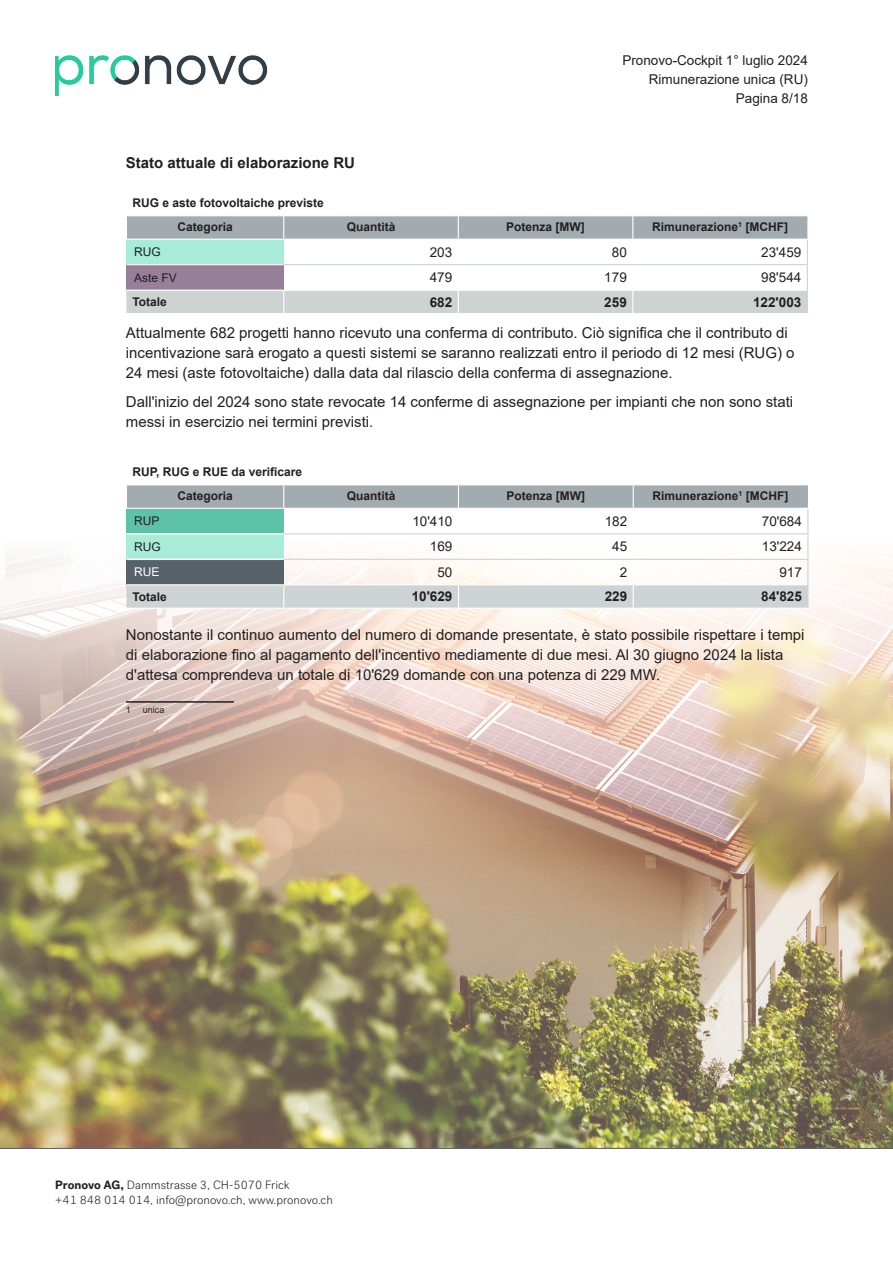
<style>
.page{position:relative;width:893px;height:1263px;background:#fff}
.page>*{position:absolute;margin:0;border:0;box-sizing:border-box;transform-origin:0 0}
.Fliesstext{font:15px/20.2px "Arial";color:#231f20}
.Untertitel_2{font:700 15px "Arial";color:#231f20}
.Tabellen_Zellen_9pt{font:13.5px/18.8px "Arial";color:#231f20;text-align:right}
.Tabellen_Zellen_9pt-2{font:700 13.5px "Arial";color:#231f20}
.Tabellen_Kopf{font:700 12px "Arial";color:#231f20}
.t1{font:300 12px/15px "Post Grotesk";color:#231f20}
.Tabellen_Kopf_links{font:700 12px "Arial";color:#231f20}
.Spalte_Kantone{font:12px "Arial";color:#231f20}
.Spalte_Kantone-2{font:700 12px "Arial";color:#231f20}
.Spalte_Kantone-3{font:12px "Arial";color:#fff}
.Fussnote{font:9px "Arial";color:#231f20}
.s1{font-weight:700}
</style>
<div class="page">
<img style="left:0;top:509px;width:893px;height:639px">
<svg style="left:126px;top:216px;width:682px;height:97px"></svg>
<hr style="left:126px;top:290px;width:158px;height:1px;background:#fff">
<hr style="left:126px;top:239px;width:157px;height:1px;background:#fff">
<hr style="left:126px;top:264px;width:158px;height:1px;background:#fff">
<hr style="left:126px;top:608px;width:158px;height:1px;background:#fff">
<hr style="left:284px;top:608px;width:174px;height:1px;background:#fff">
<hr style="left:458px;top:608px;width:175px;height:1px;background:#fff">
<hr style="left:633px;top:608px;width:175px;height:1px;background:#fff">
<svg style="left:126px;top:485px;width:682px;height:123px"></svg>
<hr style="left:126px;top:533px;width:158px;height:1px;background:#fff">
<hr style="left:126px;top:558px;width:158px;height:2px;background:#fff">
<hr style="left:126px;top:508px;width:158px;height:1px;background:#fff">
<hr style="left:126px;top:584px;width:158px;height:1px;background:#fff">
<hr style="left:284px;top:533px;width:174px;height:1px;background:#cdd2d2">
<hr style="left:126px;top:701px;width:108px;height:2px;background:#231f20">
<img style="left:55px;top:55px;width:213px;height:41px">
<p class="Tabellen_Zellen_9pt" style="left:622px;top:51px;width:187px">Pronovo-Cockpit 1° luglio 2024<br>Rimunerazione unica (RU)<br>Pagina 8/18</p>
<p class="Untertitel_2" style="left:126px;top:152px;width:231px">Stato attuale di elaborazione RU</p>
<p class="Tabellen_Kopf_links" style="left:132px;top:194px;width:193px">RUG e aste fotovoltaiche previste</p>
<p class="Tabellen_Kopf" style="left:177px;top:218px;width:57px">Categoria</p>
<p class="Tabellen_Kopf" style="left:347px;top:218px;width:50px">Quantità</p>
<p class="Tabellen_Kopf" style="left:506px;top:218px;width:80px">Potenza [MW]</p>
<p class="Tabellen_Kopf" style="left:652px;top:218px;width:137px">Rimunerazione<sup>1</sup> [MCHF]</p>
<p class="Spalte_Kantone" style="left:134px;top:244px;width:28px">RUG</p>
<p class="Tabellen_Zellen_9pt" style="left:430px;top:243px;width:24px">203</p>
<p class="Tabellen_Zellen_9pt" style="left:612px;top:243px;width:17px">80</p>
<p class="Tabellen_Zellen_9pt" style="left:761px;top:243px;width:42px">23'459</p>
<p class="Spalte_Kantone" style="left:134px;top:269px;width:44px">Aste FV</p>
<p class="Tabellen_Zellen_9pt" style="left:430px;top:268px;width:24px">479</p>
<p class="Tabellen_Zellen_9pt" style="left:604px;top:268px;width:24px">179</p>
<p class="Tabellen_Zellen_9pt" style="left:761px;top:268px;width:42px">98'544</p>
<p class="Spalte_Kantone-2" style="left:132px;top:294px;width:36px">Totale</p>
<p class="Tabellen_Zellen_9pt-2" style="left:430px;top:293px;width:24px">682</p>
<p class="Tabellen_Zellen_9pt-2" style="left:604px;top:293px;width:24px">259</p>
<p class="Tabellen_Zellen_9pt-2" style="left:753px;top:293px;width:50px">122'003</p>
<p class="Fliesstext" style="left:126px;top:322px;width:670px">Attualmente 682 progetti hanno ricevuto una conferma di contributo. Ciò significa che il contributo di incentivazione sarà erogato a questi sistemi se saranno realizzati entro il periodo di 12 mesi (RUG) o<br>24 mesi (aste fotovoltaiche) dalla data dal rilascio della conferma di assegnazione.</p>
<p class="Fliesstext" style="left:126px;top:392px;width:669px">Dall'inizio del 2024 sono state revocate 14 conferme di assegnazione per impianti che non sono stati messi in esercizio nei termini previsti.</p>
<p class="Tabellen_Kopf_links" style="left:132px;top:464px;width:171px">RUP, RUG e RUE da verificare</p>
<p class="Tabellen_Kopf" style="left:177px;top:487px;width:57px">Categoria</p>
<p class="Tabellen_Kopf" style="left:347px;top:487px;width:50px">Quantità</p>
<p class="Tabellen_Kopf" style="left:506px;top:487px;width:80px">Potenza [MW]</p>
<p class="Tabellen_Kopf" style="left:653px;top:487px;width:137px">Rimunerazione<sup>1</sup> [MCHF]</p>
<p class="Spalte_Kantone" style="left:134px;top:513px;width:27px">RUP</p>
<p class="Tabellen_Zellen_9pt" style="left:412px;top:512px;width:42px">10'410</p>
<p class="Tabellen_Zellen_9pt" style="left:605px;top:512px;width:24px">182</p>
<p class="Tabellen_Zellen_9pt" style="left:762px;top:512px;width:42px">70'684</p>
<p class="Spalte_Kantone" style="left:134px;top:538px;width:28px">RUG</p>
<p class="Tabellen_Zellen_9pt" style="left:430px;top:537px;width:24px">169</p>
<p class="Tabellen_Zellen_9pt" style="left:612px;top:537px;width:17px">45</p>
<p class="Tabellen_Zellen_9pt" style="left:762px;top:537px;width:42px">13'224</p>
<p class="Spalte_Kantone-3" style="left:134px;top:564px;width:27px">RUE</p>
<p class="Tabellen_Zellen_9pt" style="left:437px;top:563px;width:17px">50</p>
<p class="Tabellen_Zellen_9pt" style="left:620px;top:563px;width:9px">2</p>
<p class="Tabellen_Zellen_9pt" style="left:779px;top:563px;width:24px">917</p>
<p class="Spalte_Kantone-2" style="left:132px;top:588px;width:36px">Totale</p>
<p class="Tabellen_Zellen_9pt-2" style="left:412px;top:587px;width:42px">10'629</p>
<p class="Tabellen_Zellen_9pt-2" style="left:605px;top:587px;width:24px">229</p>
<p class="Tabellen_Zellen_9pt-2" style="left:761px;top:587px;width:42px">84'825</p>
<p class="Fliesstext" style="left:126px;top:624px;width:680px">Nonostante il continuo aumento del numero di domande presentate, è stato possibile rispettare i tempi di elaborazione fino al pagamento dell'incentivo mediamente di due mesi. Al 30 giugno 2024 la lista d'attesa comprendeva un totale di 10'629 domande con una potenza di 229 MW.</p>
<p class="Fussnote" style="left:126px;top:703px;width:7px">1</p>
<p class="Fussnote" style="left:143px;top:703px;width:23px">unica</p>
<p class="t1" style="left:55px;top:1178px;width:279px"><span class="s1">Pronovo AG,</span> Dammstrasse 3, CH-5070 Frick<br>+41 848 014 014, info@pronovo.ch, www.pronovo.ch</p>
</div>
